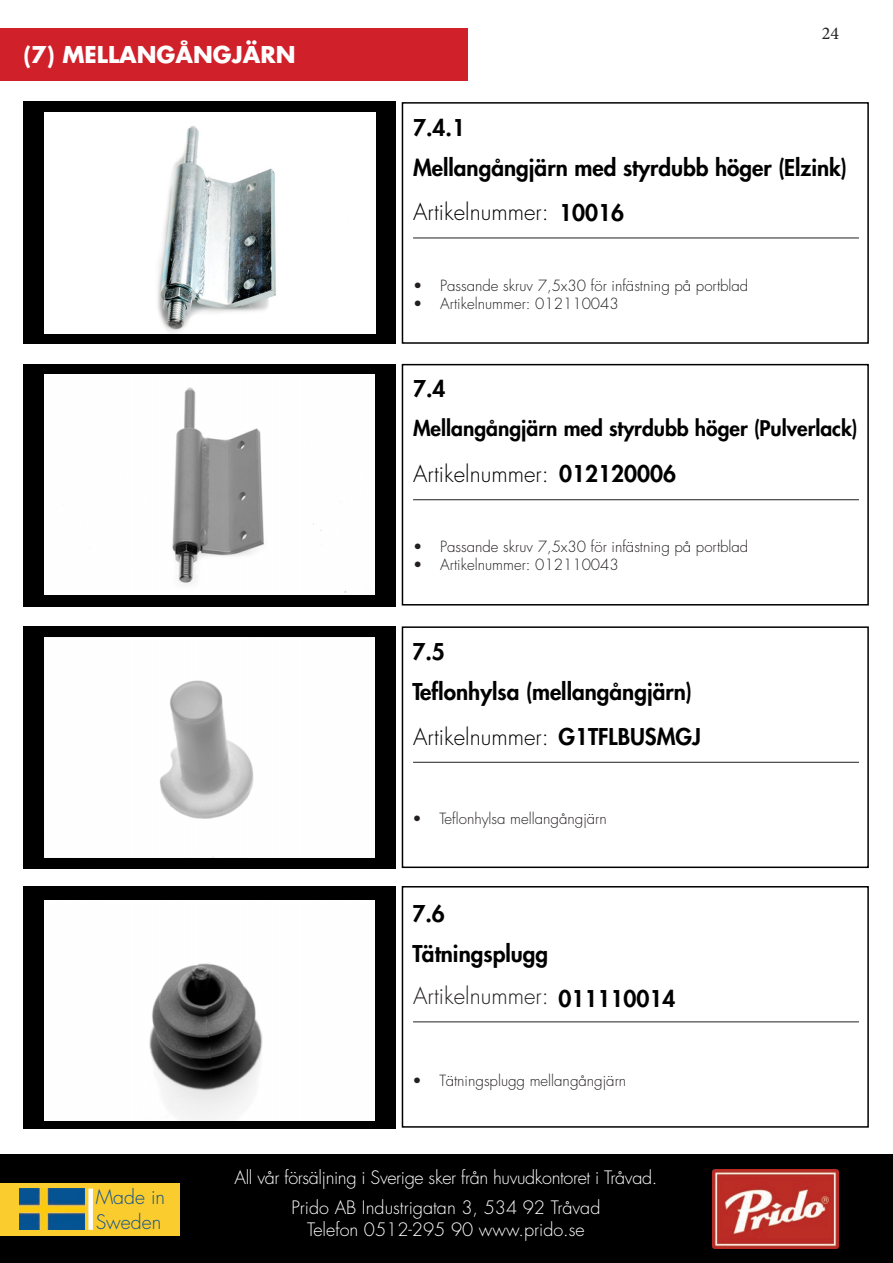
<style>
.page{position:relative;width:893px;height:1263px;background:#fff}
.page>*{position:absolute;margin:0;border:0;box-sizing:border-box;transform-origin:0 0}
.t1{font:800 22.5px "Futura Std";color:#000}
.t2{font:300 22.5px "Futura Std";color:#000}
.t3{font:700 22.5px "Futura Std";color:#fff}
.t4{font:300 22.5px "Futura Std";color:#231f20}
.t5{font:800 21px "Futura Std";color:#000}
.t6{font:300 19.5px/25.5px "Futura Std";color:#10518d}
.t7{font:300 18px/30.2px "Futura Std";letter-spacing:-.02em;color:#fff;text-align:center}
.t8{font:300 18px "Futura Std";color:#fff}
.t9{font:18px "Minion Pro";color:#231f20}
.t10{font:300 15px "Futura Std";color:#231f20}
.s1{font-weight:800}
</style>
<div class="page">
<div style="left:23px;top:886px;width:373px;height:242px;background:#000"></div>
<div style="left:23px;top:101px;width:373px;height:243px;background:#000"></div>
<div style="left:23px;top:626px;width:373px;height:243px;background:#000"></div>
<div style="left:23px;top:364px;width:373px;height:242px;background:#000"></div>
<img style="left:45px;top:374px;width:330px;height:220px">
<img style="left:44px;top:113px;width:331px;height:220px">
<img style="left:45px;top:637px;width:330px;height:221px">
<img style="left:45px;top:900px;width:330px;height:220px">
<div style="left:0;top:1155px;width:893px;height:108px;background:#000"></div>
<img style="left:712px;top:1169px;width:127px;height:80px">
<div style="left:0;top:1183px;width:180px;height:52px;background:#facc2e"></div>
<img style="left:19px;top:1189px;width:66px;height:40px">
<div style="left:88px;top:1188px;width:5px;height:42px;background:#fff"></div>
<div style="left:402px;top:102px;width:467px;height:242px;border:2px solid #000"></div>
<div style="left:402px;top:364px;width:467px;height:241px;border:2px solid #000"></div>
<div style="left:402px;top:626px;width:467px;height:242px;border:2px solid #000"></div>
<div style="left:402px;top:886px;width:467px;height:242px;border:2px solid #000"></div>
<div style="left:0;top:29px;width:467px;height:52px;background:#d0202a"></div>
<hr style="left:413px;top:238px;width:446px;height:1px;background:#231f20">
<hr style="left:413px;top:499px;width:446px;height:1px;background:#231f20">
<hr style="left:413px;top:762px;width:446px;height:1px;background:#231f20">
<hr style="left:413px;top:1021px;width:446px;height:1px;background:#231f20">
<p class="t3" style="left:23px;top:39px;width:274px">(7) MELLANGÅNGJÄRN</p>
<p class="t1" style="left:413px;top:113px;width:54px">7.4.1</p>
<p class="t9" style="left:822px;top:21px;width:19px">24</p>
<p class="t1" style="left:413px;top:153px;width:436px">Mellangångjärn med styrdubb höger (Elzink)</p>
<h1 class="t2" style="left:413px;top:198px;width:137px">Artikelnummer:</h1>
<p class="t1" style="left:559px;top:198px;width:67px">10016</p>
<p class="t10" style="left:413px;top:276px;width:337px">• Passande skruv 7,5x30 för infästning på portblad</p>
<p class="t10" style="left:413px;top:294px;width:207px">• Artikelnummer: 012110043</p>
<p class="t1" style="left:413px;top:374px;width:34px">7.4</p>
<p class="t5" style="left:413px;top:415px;width:446px">Mellangångjärn med styrdubb höger (Pulverlack)</p>
<h1 class="t2" style="left:413px;top:460px;width:137px">Artikelnummer:</h1>
<p class="t1" style="left:559px;top:459px;width:119px">012120006</p>
<p class="t10" style="left:413px;top:537px;width:337px">• Passande skruv 7,5x30 för infästning på portblad</p>
<p class="t10" style="left:413px;top:555px;width:207px">• Artikelnummer: 012110043</p>
<p class="t1" style="left:412px;top:637px;width:34px">7.5</p>
<p class="t1" style="left:412px;top:677px;width:281px">Teflonhylsa (mellangångjärn)</p>
<p class="t2" style="left:413px;top:723px;width:289px">Artikelnummer: <span class="s1">G1TFLBUSMGJ</span></p>
<p class="t10" style="left:412px;top:809px;width:196px">• Teflonhylsa mellangångjärn</p>
<p class="t1" style="left:412px;top:899px;width:34px">7.6</p>
<p class="t1" style="left:412px;top:939px;width:137px">Tätningsplugg</p>
<h1 class="t4" style="left:413px;top:982px;width:137px">Artikelnummer:</h1>
<p class="t1" style="left:558px;top:984px;width:119px">011110014</p>
<p class="t10" style="left:412px;top:1071px;width:215px">• Tätningsplugg mellangångjärn</p>
<h3 class="t6" style="left:96px;top:1184px;width:71px">Made in<br>Sweden</h3>
<p class="t7" style="left:235px;top:1163px;width:424px">All vår försäljning i Sverige sker från huvudkontoret i Tråvad.<br>Prido AB Industrigatan 3, 534 92 Tråvad</p>
<p class="t8" style="left:307px;top:1218px;width:279px">Telefon 0512-295 90 www.prido.se</p>
</div>
